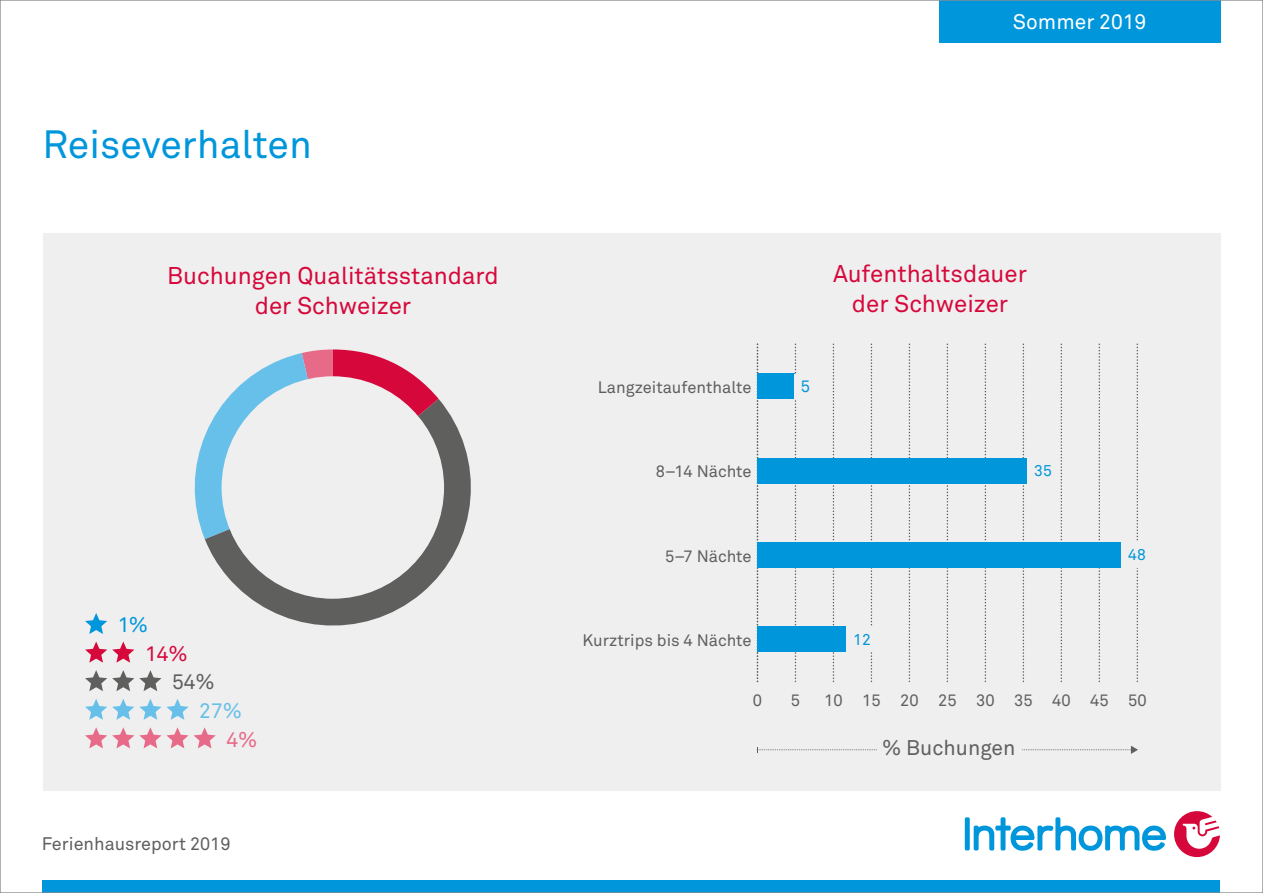
<style>
.page{position:relative;width:1263px;height:893px;background:#fff}
.page>*{position:absolute;margin:0;border:0;box-sizing:border-box;transform-origin:0 0}
.t1{font:39px "Akkurat Pro";color:#0096db}
.t2{font:24px/30px "Akkurat Pro";color:#d6083b;text-align:center}
.t3{font:21px "Akkurat Pro";color:#5f5f5e}
.t4{font:21px "Akkurat Pro";color:#fff}
.t5{font:21px "Akkurat Pro";color:#d6083b}
.t6{font:21px "Akkurat Pro";color:#66c0e9}
.t7{font:21px "Akkurat Pro";color:#0096db}
.t8{font:21px "Akkurat Pro";color:#e76b89}
.t9{font:18px "Akkurat Pro";color:#5f5f62}
.t10{font:16.5px "Akkurat Pro";color:#5f5f5e}
.t11{font:16.5px "Akkurat Pro";color:#0096db}
.t12{font:15.6px "Akkurat Pro";color:#0096db}
</style>
<div class="page">
<div style="left:43px;top:880px;width:1177px;height:13px;background:#0096db"></div>
<div style="left:965px;top:817px;width:5px;height:33px;background:#0096db;border-radius:2px"></div>
<svg style="left:974px;top:817px;width:192px;height:34px"></svg>
<svg style="left:1174px;top:811px;width:46px;height:46px"></svg>
<div style="left:939px;top:0;width:281px;height:43px;background:#0096db"></div>
<div style="left:43px;top:234px;width:1177px;height:557px;background:#efefef"></div>
<svg style="left:795px;top:344px;width:1px;height:337px"></svg>
<svg style="left:833px;top:344px;width:1px;height:337px"></svg>
<svg style="left:871px;top:344px;width:1px;height:337px"></svg>
<svg style="left:909px;top:344px;width:1px;height:337px"></svg>
<svg style="left:947px;top:344px;width:1px;height:337px"></svg>
<svg style="left:985px;top:344px;width:1px;height:337px"></svg>
<svg style="left:1022px;top:344px;width:2px;height:337px"></svg>
<svg style="left:1060px;top:344px;width:2px;height:337px"></svg>
<svg style="left:1098px;top:344px;width:2px;height:337px"></svg>
<svg style="left:1136px;top:344px;width:2px;height:337px"></svg>
<svg style="left:757px;top:344px;width:1px;height:337px"></svg>
<div style="left:757px;top:373px;width:38px;height:26px;background:#0096db"></div>
<div style="left:757px;top:458px;width:270px;height:25px;background:#0096db"></div>
<div style="left:757px;top:542px;width:364px;height:26px;background:#0096db"></div>
<div style="left:757px;top:626px;width:89px;height:26px;background:#0096db"></div>
<svg style="left:1023px;top:746px;width:115px;height:8px"></svg>
<svg style="left:757px;top:747px;width:120px;height:5px"></svg>
<div style="left:847px;top:626px;width:29px;height:26px;background:#efefef"></div>
<div style="left:1122px;top:542px;width:29px;height:25px;background:#efefef"></div>
<div style="left:795px;top:374px;width:22px;height:25px;background:#efefef"></div>
<svg style="left:85px;top:727px;width:131px;height:21px"></svg>
<svg style="left:85px;top:699px;width:104px;height:21px"></svg>
<svg style="left:85px;top:670px;width:76px;height:21px"></svg>
<svg style="left:85px;top:641px;width:49px;height:22px"></svg>
<svg style="left:85px;top:613px;width:22px;height:21px"></svg>
<svg style="left:205px;top:399px;width:266px;height:227px"></svg>
<svg style="left:194px;top:349px;width:245px;height:190px"></svg>
<h1 class="t1" style="left:43px;top:122px;width:271px">Reiseverhalten</h1>
<h2 class="t2" style="left:167px;top:261px;width:333px">Buchungen Qualitätsstandard der Schweizer</h2>
<p class="t7" style="left:118px;top:613px;width:32px">1%</p>
<p class="t5" style="left:145px;top:641px;width:44px">14%</p>
<p class="t3" style="left:172px;top:670px;width:44px">54%</p>
<p class="t6" style="left:199px;top:698px;width:44px">27%</p>
<p class="t8" style="left:226px;top:727px;width:33px">4%</p>
<p class="t9" style="left:42px;top:834px;width:190px">Ferienhausreport 2019</p>
<p class="t4" style="left:1013px;top:10px;width:135px">Sommer 2019</p>
<h2 class="t2" style="left:833px;top:259px;width:196px">Aufenthaltsdauer der Schweizer</h2>
<p class="t10" style="left:598px;top:377px;width:155px">Langzeitaufenthalte</p>
<p class="t11" style="left:801px;top:377px;width:11px">5</p>
<p class="t10" style="left:656px;top:462px;width:97px">8–14 Nächte</p>
<p class="t12" style="left:1034px;top:461px;width:19px">35</p>
<p class="t10" style="left:665px;top:546px;width:88px">5–7 Nächte</p>
<p class="t12" style="left:1128px;top:546px;width:19px">48</p>
<p class="t10" style="left:583px;top:631px;width:170px">Kurztrips bis 4 Nächte</p>
<p class="t12" style="left:853px;top:630px;width:19px">12</p>
<p class="t10" style="left:753px;top:691px;width:11px">0</p>
<p class="t10" style="left:791px;top:691px;width:11px">5</p>
<p class="t10" style="left:824px;top:691px;width:324px">10 15 20 25 30 35 40 45 50</p>
<p class="t3" style="left:882px;top:736px;width:135px">% Buchungen</p>
</div>
